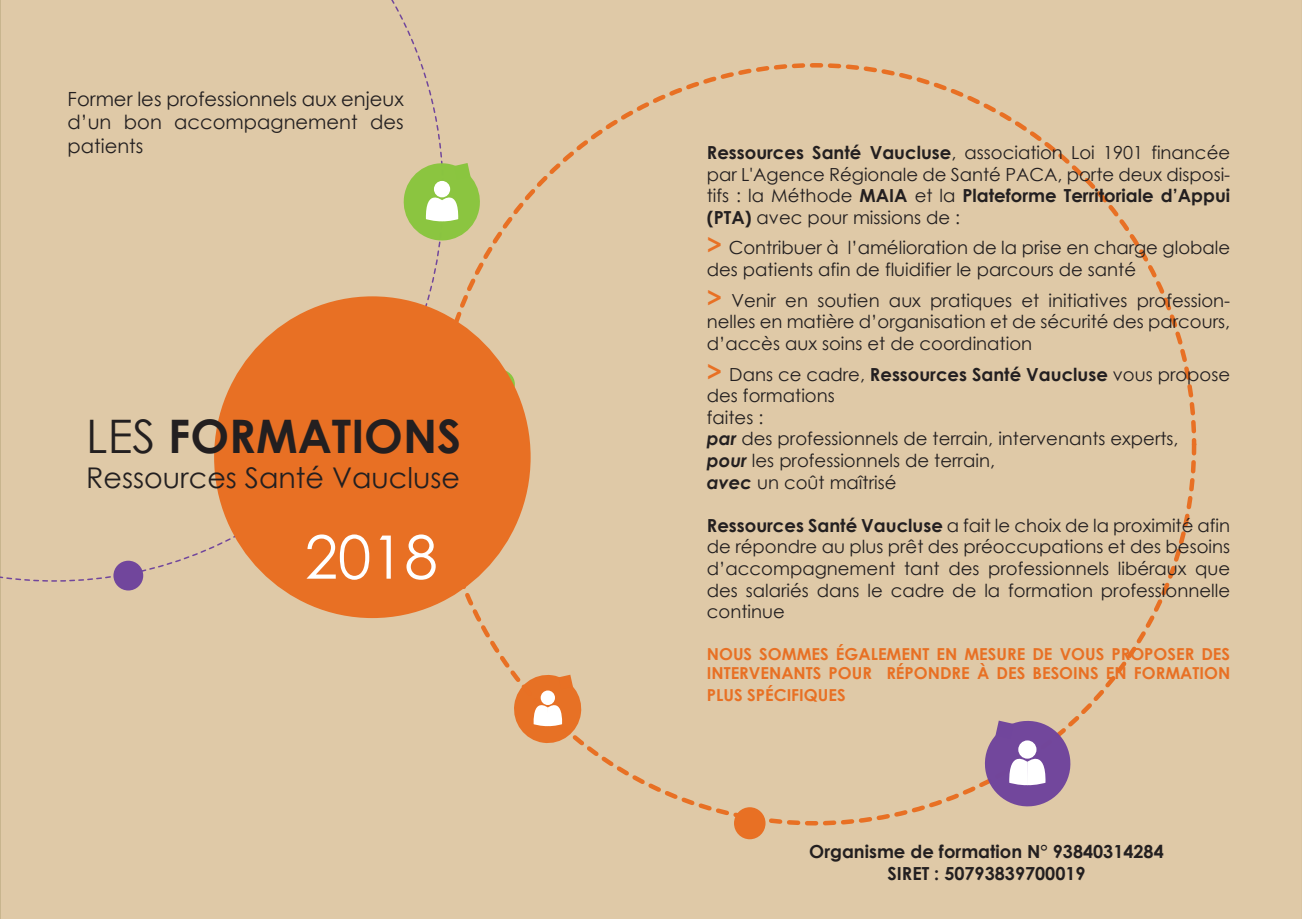
<style>
.page{position:relative;width:1302px;height:919px;background:#fff}
.page>*{position:absolute;margin:0;border:0;box-sizing:border-box;transform-origin:0 0}
.t1{font:60px "Century Gothic";color:#fff}
.t2{font:700 46.2px "Century Gothic";color:#231f20}
.t3{font:28.5px "Century Gothic";color:#231f20}
.t4{font:19.5px/23.4px "Century Gothic";color:#231f20;text-align:justify}
.t5{font:18px/21.6px "Century Gothic";color:#231f20;text-align:justify}
.t6{font:700 18px/21.6px "Century Gothic";color:#231f20;text-align:center}
.t7{font:700 16.5px/19.8px "Century Gothic";color:#e87024}
.s1{font-weight:400}
.s2{font-weight:700}
.s3{font-weight:700;font-size:25.5px;color:#e87024}
.s4{font-weight:700;font-style:italic}
</style>
<div class="page">
<div style="left:0;top:0;width:1301px;height:918px;background:#dfc9a7"></div>
<div style="left:0;top:0;width:444px;height:582px;background:#dfc9a7"></div>
<div style="left:734px;top:807px;width:31px;height:32px;background:#e87024;border-radius:50%"></div>
<svg style="left:984px;top:720px;width:86px;height:86px;background:#9a78a8"></svg>
<div style="left:1018px;top:740px;width:18px;height:18px;background:#fff;border-radius:50%"></div>
<div style="left:113px;top:560px;width:30px;height:30px;background:#71469c;border-radius:50%"></div>
<svg style="left:485px;top:369px;width:30px;height:30px"></svg>
<svg style="left:514px;top:674px;width:67px;height:69px;background:#e89359"></svg>
<div style="left:540px;top:690px;width:15px;height:15px;background:#fff;border-radius:50%"></div>
<div style="left:214px;top:296px;width:316px;height:322px;background:#e87024;border-radius:50%"></div>
<svg style="left:403px;top:163px;width:77px;height:77px;background:#aacc6c"></svg>
<div style="left:434px;top:181px;width:16px;height:16px;background:#fff;border-radius:50%"></div>
<p class="t4" style="left:68px;top:87px;width:338px">Former les professionnels aux enjeux d’un bon accompagnement des patients</p>
<h2 class="t2" style="left:86px;top:401px;width:376px"><span class="s1">LES</span> FORMATIONS</h2>
<h3 class="t3" style="left:86px;top:457px;width:375px">Ressources Santé Vaucluse</h3>
<h1 class="t1" style="left:304px;top:515px;width:134px">2018</h1>
<p class="t5" style="left:706px;top:141px;width:525px"><span class="s2">Ressources Santé Vaucluse</span>, association Loi 1901 financée par L'Agence Régionale de Santé PACA, porte deux disposi&shy;tifs : la Méthode <span class="s2">MAIA</span> et la <span class="s2">Plateforme Territoriale d’Appui (PTA)</span> avec pour missions de :</p>
<p class="t5" style="left:706px;top:237px;width:524px"><span class="s3">&gt;</span> Contribuer à l’amélioration de la prise en charge globale des patients afin de fluidifier le parcours de santé</p>
<p class="t5" style="left:706px;top:289px;width:525px"><span class="s3">&gt;</span> Venir en soutien aux pratiques et initiatives profession&shy;nelles en matière d’organisation et de sécurité des parcours, d’accès aux soins et de coordination</p>
<p class="t5" style="left:706px;top:363px;width:524px;text-align:left"><span class="s3">&gt;</span> Dans ce cadre, <span class="s2">Ressources Santé Vaucluse</span> vous propose des formations<br>faites :<br><span class="s4">par</span> des professionnels de terrain, intervenants experts,<br><span class="s4">pour</span> les professionnels de terrain,<br><span class="s4">avec</span> un coût maîtrisé</p>
<p class="t5" style="left:706px;top:514px;width:525px"><span class="s2">Ressources Santé Vaucluse</span> a fait le choix de la proximité afin de répondre au plus prêt des préoccupations et des besoins d’accompagnement tant des professionnels libéraux que des salariés dans le cadre de la formation professionnelle continue</p>
<p class="t7" style="left:706px;top:643px;width:525px">NOUS SOMMES ÉGALEMENT EN MESURE DE VOUS PROPOSER DES<br>INTERVENANTS POUR RÉPONDRE À DES BESOINS EN FORMATION</p>
<p class="t7" style="left:706px;top:684px;width:140px">PLUS SPÉCIFIQUES</p>
<p class="t6" style="left:809px;top:840px;width:356px">Organisme de formation N° 93840314284<br>SIRET : 50793839700019</p>
</div>
